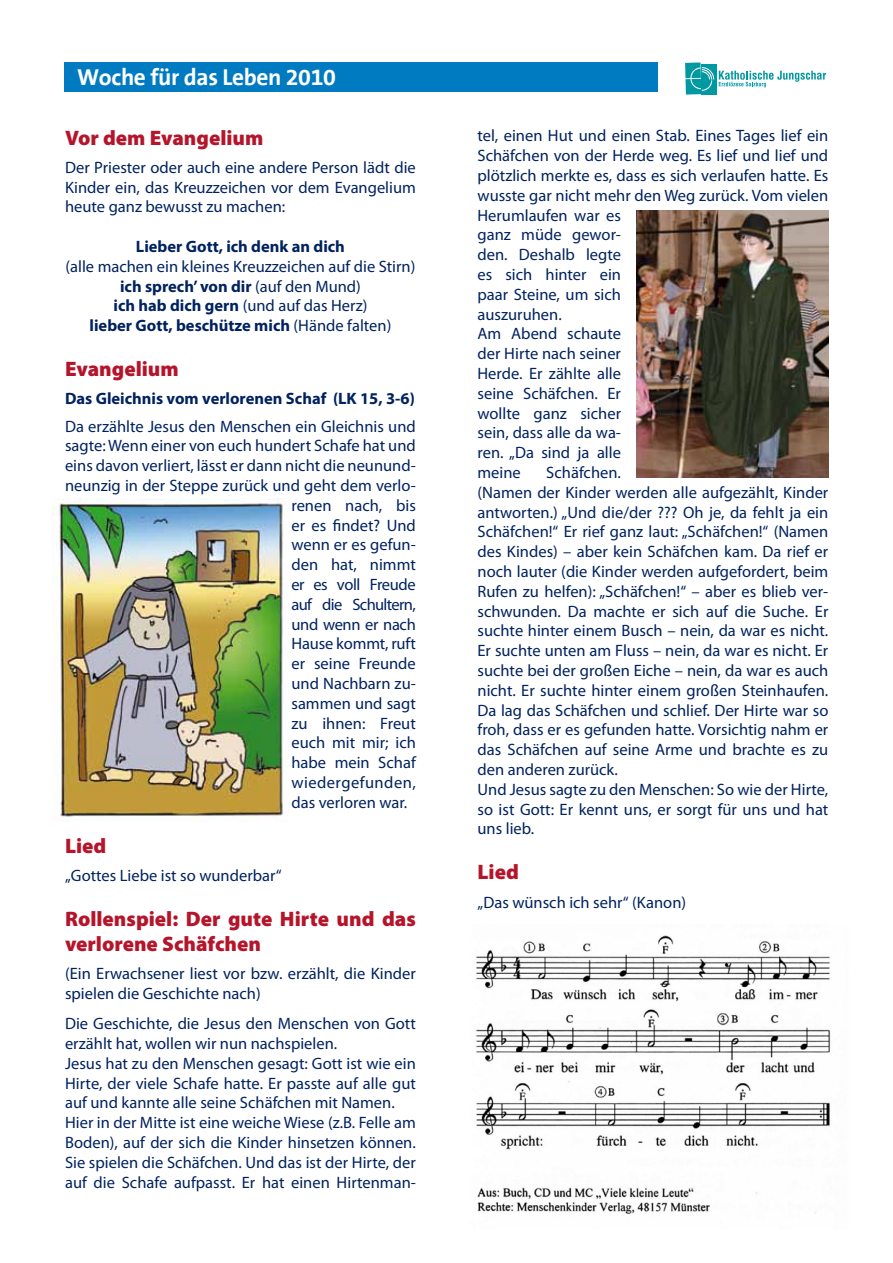
<style>
.page{position:relative;width:893px;height:1263px;background:#fff}
.page>*{position:absolute;margin:0;border:0;box-sizing:border-box;transform-origin:0 0}
.t1{font:700 23.4px "The Sans B7";letter-spacing:-.015em;color:#fff}
.t2{font:900 21px/25.2px "Myriad Pro";color:#b5152b}
.t3{font:16.5px/19.8px "Myriad Pro";color:#00225f}
.t4{font:700 16.5px "Myriad Pro";color:#00225f}
.t5{font:16.5px "Myriad Pro";letter-spacing:-.04em;color:#00225f}
.t6{font:16.5px "Myriad Pro";letter-spacing:.03em;color:#00225f}
.t7{font:16.5px "Myriad Pro";letter-spacing:-.025em;color:#00225f}
.t8{font:16.5px "Myriad Pro";letter-spacing:-.02em;color:#00225f}
.s1{font-weight:700}
</style>
<div class="page">
<img style="left:476px;top:935px;width:355px;height:279px">
<img style="left:52px;top:498px;width:237px;height:324px">
<img style="left:636px;top:211px;width:192px;height:267px">
<div style="left:64px;top:62px;width:594px;height:30px;background:#007bc2"></div>
<div style="left:685px;top:62px;width:16px;height:16px;background:#0098a1"></div>
<div style="left:685px;top:79px;width:16px;height:15px;background:#0098a1"></div>
<div style="left:702px;top:80px;width:15px;height:14px;background:#0098a1"></div>
<div style="left:702px;top:64px;width:15px;height:15px;background:#0098a1"></div>
<svg style="left:690px;top:67px;width:136px;height:24px"></svg>
<h1 class="t1" style="left:77px;top:65px;width:260px">Woche für das Leben 2010</h1>
<p class="t2" style="left:65px;top:124px;width:200px">Vor dem Evangelium</p>
<p class="t3" style="left:65px;top:157px;width:352px;text-align:justify">Der Priester oder auch eine andere Person lädt die Kinder ein, das Kreuzzeichen vor dem Evangelium heute ganz bewusst zu machen:</p>
<p class="t4" style="left:136px;top:236px;width:211px">Lieber Gott, ich denk an dich</p>
<p class="t3" style="left:65px;top:256px;width:351px;text-align:center">(alle machen ein kleines Kreuzzeichen auf die Stirn) <span class="s1">ich sprech’ von dir</span> (auf den Mund)<br><span class="s1">ich hab dich gern</span> (und auf das Herz)<br><span class="s1">lieber Gott, beschütze mich</span> (Hände falten)</p>
<p class="t2" style="left:65px;top:356px;width:115px">Evangelium</p>
<p class="t4" style="left:65px;top:388px;width:351px">Das Gleichnis vom verlorenen Schaf (LK 15, 3-6)</p>
<p class="t3" style="left:65px;top:416px;width:352px">Da erzählte Jesus den Menschen ein Gleichnis und</p>
<p class="t3" style="left:65px;top:436px;width:352px">sagte: Wenn einer von euch hundert Schafe hat und</p>
<p class="t3" style="left:65px;top:455px;width:352px">eins davon verliert, lässt er dann nicht die neunund-</p>
<p class="t3" style="left:65px;top:475px;width:352px">neunzig in der Steppe zurück und geht dem verlo-</p>
<p class="t3" style="left:291px;top:495px;width:126px">renen nach, bis</p>
<p class="t3" style="left:291px;top:515px;width:126px">er es findet? Und</p>
<p class="t3" style="left:291px;top:535px;width:126px">wenn er es gefun-</p>
<p class="t3" style="left:291px;top:554px;width:126px">den hat, nimmt</p>
<p class="t7" style="left:291px;top:574px;width:126px">er es voll Freude</p>
<p class="t5" style="left:291px;top:594px;width:126px">auf die Schultern,</p>
<p class="t8" style="left:291px;top:614px;width:126px">und wenn er nach</p>
<p class="t3" style="left:291px;top:634px;width:126px">Hause kommt, ruft</p>
<p class="t3" style="left:291px;top:653px;width:126px">er seine Freunde</p>
<p class="t3" style="left:291px;top:673px;width:126px">und Nachbarn zu-</p>
<p class="t3" style="left:291px;top:693px;width:126px">sammen und sagt</p>
<p class="t3" style="left:291px;top:713px;width:126px">zu ihnen: Freut</p>
<p class="t3" style="left:291px;top:733px;width:126px">euch mit mir; ich</p>
<p class="t3" style="left:291px;top:752px;width:126px">habe mein Schaf</p>
<p class="t6" style="left:291px;top:772px;width:126px">wiedergefunden,</p>
<p class="t3" style="left:291px;top:792px;width:117px">das verloren war.</p>
<p class="t2" style="left:65px;top:832px;width:43px">Lied</p>
<p class="t3" style="left:65px;top:865px;width:218px">„Gottes Liebe ist so wunderbar“</p>
<p class="t2" style="left:65px;top:905px;width:352px">Rollenspiel: Der gute Hirte und das verlorene Schäfchen</p>
<p class="t3" style="left:65px;top:963px;width:352px">(Ein Erwachsener liest vor bzw. erzählt, die Kinder spielen die Geschichte nach)</p>
<p class="t3" style="left:65px;top:1013px;width:352px">Die Geschichte, die Jesus den Menschen von Gott erzählt hat, wollen wir nun nachspielen.<br>Jesus hat zu den Menschen gesagt: Gott ist wie ein Hirte, der viele Schafe hatte. Er passte auf alle gut auf und kannte alle seine Schäfchen mit Namen.<br>Hier in der Mitte ist eine weiche Wiese (z.B. Felle am Boden), auf der sich die Kinder hinsetzen können.<br>Sie spielen die Schäfchen. Und das ist der Hirte, der auf die Schafe aufpasst. Er hat einen Hirtenman-</p>
<p class="t3" style="left:477px;top:126px;width:352px">tel, einen Hut und einen Stab. Eines Tages lief ein<br>Schäfchen von der Herde weg. Es lief und lief und plötzlich merkte es, dass es sich verlaufen hatte. Es wusste gar nicht mehr den Weg zurück. Vom vielen<br>Herumlaufen war es<br>ganz müde gewor-<br>den. Deshalb legte<br>es sich hinter ein<br>paar Steine, um sich<br>auszuruhen.<br>Am Abend schaute<br>der Hirte nach seiner<br>Herde. Er zählte alle<br>seine Schäfchen. Er<br>wollte ganz sicher<br>sein, dass alle da wa-<br>ren. „Da sind ja alle<br>meine</p>
<p class="t3" style="left:477px;top:462px;width:352px;text-indent:69px">Schäfchen.<br>(Namen der Kinder werden alle aufgezählt, Kinder antworten.) „Und die/der ??? Oh je, da fehlt ja ein Schäfchen!“ Er rief ganz laut: „Schäfchen!“ (Namen des Kindes) – aber kein Schäfchen kam. Da rief er noch lauter (die Kinder werden aufgefordert, beim Rufen zu helfen): „Schäfchen!“ – aber es blieb ver&shy;schwunden. Da machte er sich auf die Suche. Er suchte hinter einem Busch – nein, da war es nicht.<br>Er suchte unten am Fluss – nein, da war es nicht. Er suchte bei der großen Eiche – nein, da war es auch nicht. Er suchte hinter einem großen Steinhaufen.<br>Da lag das Schäfchen und schlief. Der Hirte war so froh, dass er es gefunden hatte. Vorsichtig nahm er das Schäfchen auf seine Arme und brachte es zu den anderen zurück.<br>Und Jesus sagte zu den Menschen: So wie der Hirte, so ist Gott: Er kennt uns, er sorgt für uns und hat uns lieb.</p>
<p class="t2" style="left:477px;top:859px;width:43px">Lied</p>
<p class="t3" style="left:477px;top:892px;width:210px">„Das wünsch ich sehr“ (Kanon)</p>
</div>
